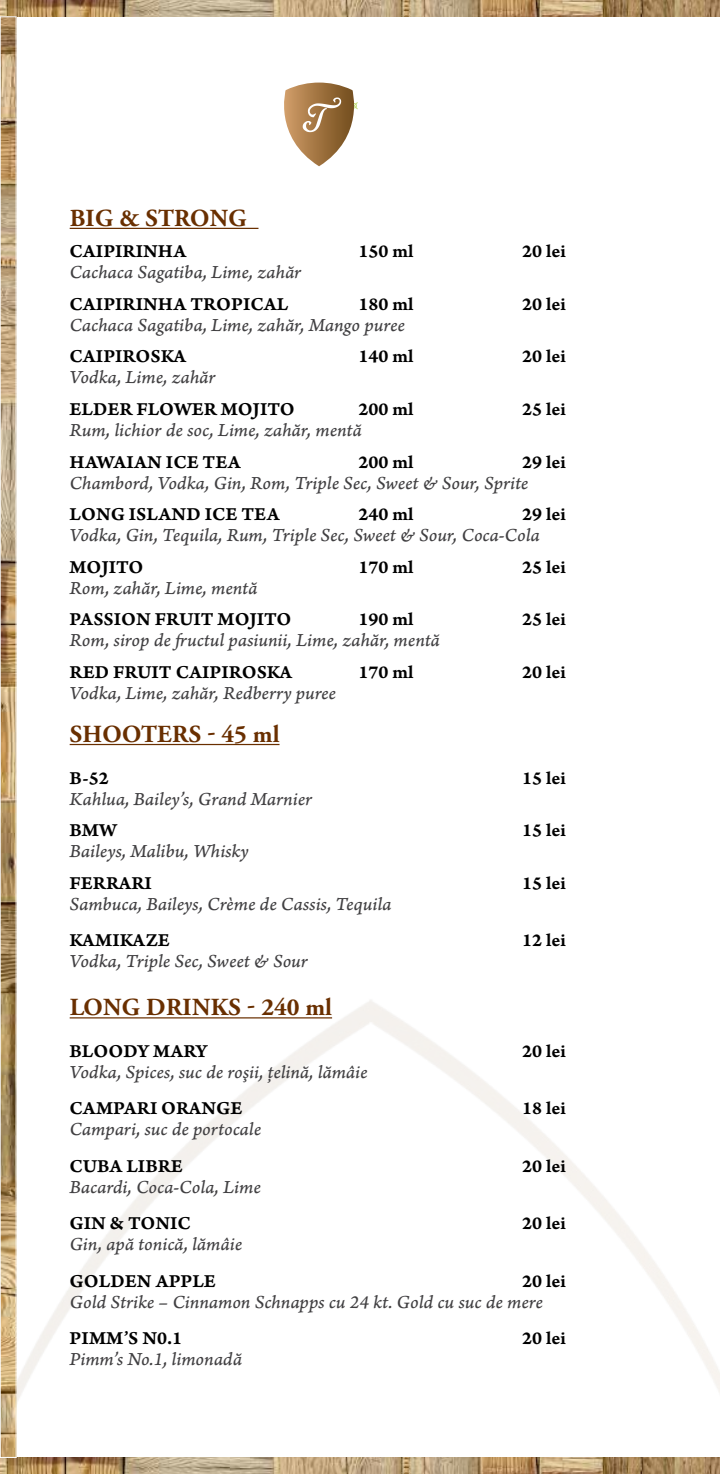
<style>
.page{position:relative;width:720px;height:1474px;background:#fff}
.page>*{position:absolute;margin:0;border:0;box-sizing:border-box;transform-origin:0 0}
.t1{font:700 24.5px "Adobe Garamond Pro";letter-spacing:.015em;color:#692f00}
.t2{font:19.25px "Arno Pro Italic Caption";letter-spacing:-.005em;color:#414042}
.t3{font:19.25px "Arno Pro Smbd Caption";color:#000}
</style>
<div class="page">
<hr style="left:70px;top:228px;width:188px;height:1px;background:#692f00">
<hr style="left:70px;top:744px;width:209px;height:1px;background:#692f00">
<hr style="left:70px;top:1017px;width:262px;height:1px;background:#692f00">
<svg style="left:284px;top:83px;width:74px;height:83px"></svg>
<img style="left:0;top:0;width:719px;height:16px">
<img style="left:0;top:1457px;width:719px;height:16px">
<img style="left:2px;top:18px;width:13px;height:1437px">
<div style="left:0;top:16px;width:17px;height:1441px;border:1px solid #fff"></div>
<svg style="left:0;top:16px;width:1px;height:1441px"></svg>
<p class="t1" style="left:70px;top:204px;width:178px">BIG &amp; STRONG</p>
<p class="t3" style="left:69px;top:240px;width:118px">CAIPIRINHA</p>
<p class="t3" style="left:358px;top:240px;width:56px">150 ml</p>
<p class="t3" style="left:522px;top:240px;width:45px">20 lei</p>
<p class="t2" style="left:69px;top:261px;width:233px">Cachaca Sagatiba, Lime, zahăr</p>
<p class="t3" style="left:69px;top:292px;width:220px">CAIPIRINHA TROPICAL</p>
<p class="t3" style="left:358px;top:292px;width:56px">180 ml</p>
<p class="t3" style="left:522px;top:292px;width:45px">20 lei</p>
<p class="t2" style="left:69px;top:313px;width:336px">Cachaca Sagatiba, Lime, zahăr, Mango puree</p>
<p class="t3" style="left:69px;top:345px;width:118px">CAIPIROSKA</p>
<p class="t3" style="left:358px;top:345px;width:56px">140 ml</p>
<p class="t3" style="left:522px;top:345px;width:45px">20 lei</p>
<p class="t2" style="left:69px;top:366px;width:147px">Vodka, Lime, zahăr</p>
<p class="t3" style="left:69px;top:397px;width:226px">ELDER FLOWER MOJITO</p>
<p class="t3" style="left:358px;top:397px;width:56px">200 ml</p>
<p class="t3" style="left:522px;top:397px;width:45px">25 lei</p>
<p class="t2" style="left:69px;top:418px;width:293px">Rum, lichior de soc, Lime, zahăr, mentă</p>
<p class="t3" style="left:69px;top:450px;width:173px">HAWAIAN ICE TEA</p>
<p class="t3" style="left:358px;top:450px;width:56px">200 ml</p>
<p class="t3" style="left:522px;top:450px;width:45px">29 lei</p>
<p class="t2" style="left:69px;top:471px;width:460px">Chambord, Vodka, Gin, Rom, Triple Sec, Sweet &amp; Sour, Sprite</p>
<p class="t3" style="left:69px;top:502px;width:211px">LONG ISLAND ICE TEA</p>
<p class="t3" style="left:358px;top:502px;width:56px">240 ml</p>
<p class="t3" style="left:522px;top:502px;width:45px">29 lei</p>
<p class="t2" style="left:69px;top:523px;width:471px">Vodka, Gin, Tequila, Rum, Triple Sec, Sweet &amp; Sour, Coca-Cola</p>
<p class="t3" style="left:69px;top:555px;width:75px">MOJITO</p>
<p class="t3" style="left:358px;top:555px;width:56px">170 ml</p>
<p class="t3" style="left:522px;top:555px;width:45px">25 lei</p>
<p class="t2" style="left:69px;top:576px;width:189px">Rom, zahăr, Lime, mentă</p>
<p class="t3" style="left:69px;top:607px;width:223px">PASSION FRUIT MOJITO</p>
<p class="t3" style="left:358px;top:607px;width:56px">190 ml</p>
<p class="t3" style="left:522px;top:607px;width:45px">25 lei</p>
<p class="t2" style="left:69px;top:628px;width:372px">Rom, sirop de fructul pasiunii, Lime, zahăr, mentă</p>
<p class="t3" style="left:69px;top:660px;width:224px">RED FRUIT CAIPIROSKA</p>
<p class="t3" style="left:358px;top:660px;width:56px">170 ml</p>
<p class="t3" style="left:522px;top:660px;width:45px">20 lei</p>
<p class="t2" style="left:69px;top:681px;width:268px">Vodka, Lime, zahăr, Redberry puree</p>
<p class="t1" style="left:70px;top:720px;width:211px">SHOOTERS - 45 ml</p>
<p class="t3" style="left:69px;top:766px;width:41px">B-52</p>
<p class="t3" style="left:522px;top:766px;width:45px">15 lei</p>
<p class="t2" style="left:69px;top:787px;width:244px">Kahlua, Bailey’s, Grand Marnier</p>
<p class="t3" style="left:69px;top:818px;width:49px">BMW</p>
<p class="t3" style="left:522px;top:818px;width:45px">15 lei</p>
<p class="t2" style="left:69px;top:839px;width:180px">Baileys, Malibu, Whisky</p>
<p class="t3" style="left:69px;top:871px;width:84px">FERRARI</p>
<p class="t3" style="left:522px;top:871px;width:45px">15 lei</p>
<p class="t2" style="left:69px;top:892px;width:323px">Sambuca, Baileys, Crème de Cassis, Tequila</p>
<p class="t3" style="left:69px;top:928px;width:102px">KAMIKAZE</p>
<p class="t3" style="left:522px;top:928px;width:45px">12 lei</p>
<p class="t2" style="left:69px;top:949px;width:240px">Vodka, Triple Sec, Sweet &amp; Sour</p>
<p class="t1" style="left:70px;top:993px;width:264px">LONG DRINKS - 240 ml</p>
<p class="t3" style="left:69px;top:1039px;width:139px">BLOODY MARY</p>
<p class="t3" style="left:522px;top:1039px;width:45px">20 lei</p>
<p class="t2" style="left:69px;top:1060px;width:299px">Vodka, Spices, suc de roşii, ţelină, lămâie</p>
<p class="t3" style="left:69px;top:1097px;width:174px">CAMPARI ORANGE</p>
<p class="t3" style="left:522px;top:1097px;width:45px">18 lei</p>
<p class="t2" style="left:69px;top:1117px;width:193px">Campari, suc de portocale</p>
<p class="t3" style="left:69px;top:1154px;width:115px">CUBA LIBRE</p>
<p class="t3" style="left:522px;top:1154px;width:45px">20 lei</p>
<p class="t2" style="left:69px;top:1175px;width:193px">Bacardi, Coca-Cola, Lime</p>
<p class="t3" style="left:69px;top:1211px;width:123px">GIN &amp; TONIC</p>
<p class="t3" style="left:522px;top:1211px;width:45px">20 lei</p>
<p class="t2" style="left:69px;top:1232px;width:174px">Gin, apă tonică, lămâie</p>
<p class="t3" style="left:69px;top:1269px;width:148px">GOLDEN APPLE</p>
<p class="t3" style="left:522px;top:1269px;width:45px">20 lei</p>
<p class="t2" style="left:69px;top:1290px;width:474px">Gold Strike – Cinnamon Schnapps cu 24 kt. Gold cu suc de mere</p>
<p class="t3" style="left:69px;top:1326px;width:114px">PIMM’S N0.1</p>
<p class="t3" style="left:522px;top:1326px;width:45px">20 lei</p>
<p class="t2" style="left:69px;top:1347px;width:174px">Pimm’s No.1, limonadă</p>
</div>
